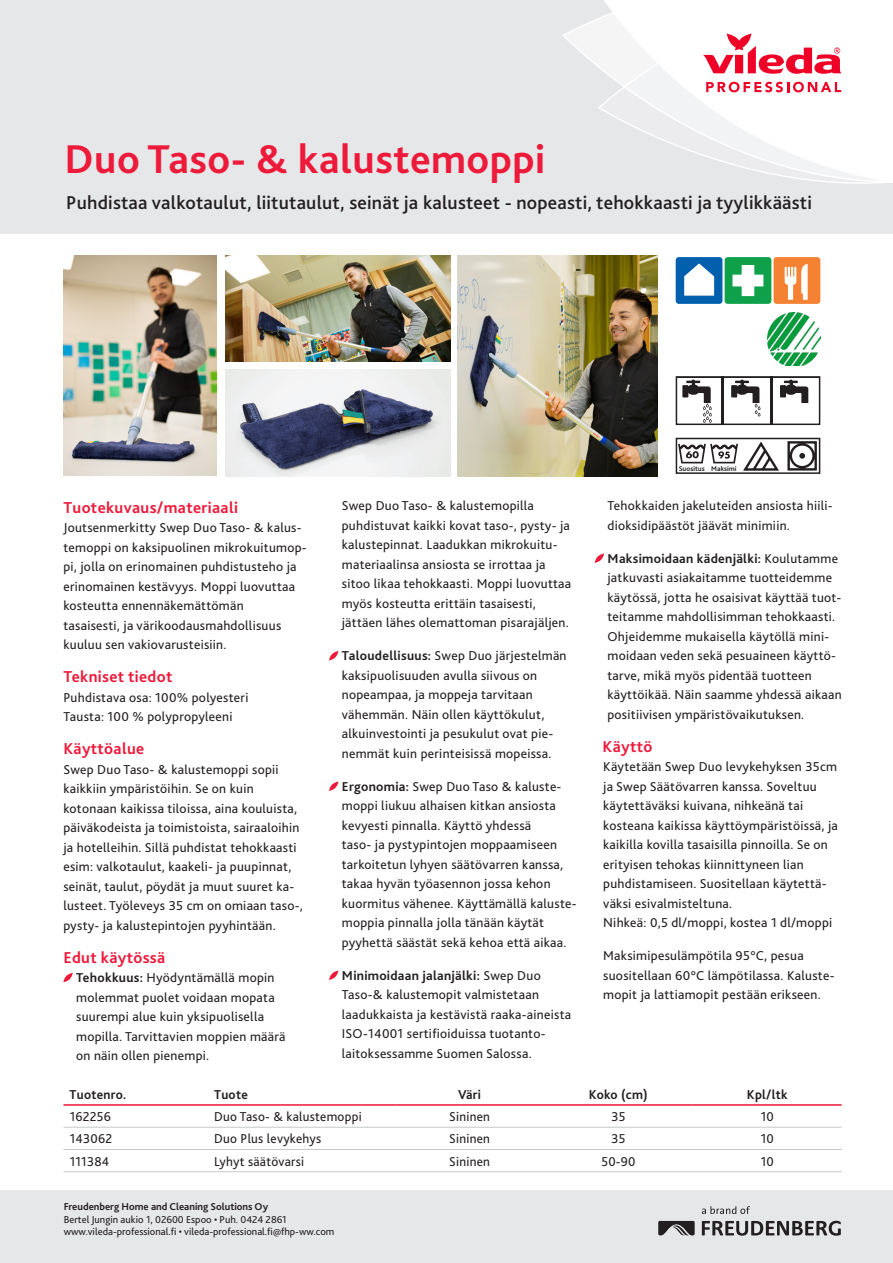
<style>
.page{position:relative;width:893px;height:1263px;background:#fff}
.page>*{position:absolute;margin:0;border:0;box-sizing:border-box;transform-origin:0 0}
.Headline{font:700 42px "Bliss 2";letter-spacing:.01em;color:#ed1a3a}
.Subline{font:500 19.5px "Bliss 2";letter-spacing:.01em;color:#231f20}
.Copy_cross_heading{font:700 16.5px "Bliss 2";letter-spacing:.02em;color:#ed1a3a}
.Copy_text{font:700 16.5px "Bliss 2";letter-spacing:.02em;color:#ed1a3a}
.Bullet_wings{font:13.5px/19.5px "Bliss 2";letter-spacing:.02em;color:#231f20}
.Copy_text-2{font:13.5px/19.5px "Bliss 2";letter-spacing:.02em;color:#231f20}
.t1{font:13.5px "Bliss";letter-spacing:.02em;color:#231f20}
.t2{font:700 13.5px "Bliss";letter-spacing:.02em;color:#231f20}
.t3{font:800 12.3px "Futura Std";color:#231f20}
.Footer_contact_detai{font:10.5px "Bliss 2";color:#231f20}
.Footer_contact_Viled{font:700 10.5px "Bliss 2";color:#231f20}
.t4{font:700 7.2px "Bliss 2";color:#231f20}
.s1{font-weight:700}
</style>
<div class="page">
<div style="left:0;top:0;width:893px;height:234px;background:#e6e7e9"></div>
<div style="left:604px;top:0;width:289px;height:11px;background:#fff"></div>
<svg style="left:562px;top:11px;width:331px;height:173px"></svg>
<svg style="left:63px;top:973px;width:10px;height:9px"></svg>
<svg style="left:329px;top:651px;width:9px;height:9px"></svg>
<svg style="left:329px;top:781px;width:9px;height:10px"></svg>
<svg style="left:329px;top:970px;width:9px;height:10px"></svg>
<svg style="left:595px;top:553px;width:9px;height:10px"></svg>
<hr style="left:63px;top:1127px;width:145px;height:1px;background:#c7c8ca">
<hr style="left:63px;top:1149px;width:145px;height:1px;background:#c7c8ca">
<hr style="left:63px;top:1171px;width:145px;height:1px;background:#c7c8ca">
<hr style="left:63px;top:1104px;width:145px;height:2px;background:#ed1a3a">
<hr style="left:208px;top:1104px;width:187px;height:2px;background:#ed1a3a">
<hr style="left:395px;top:1104px;width:149px;height:2px;background:#ed1a3a">
<hr style="left:544px;top:1104px;width:149px;height:2px;background:#ed1a3a">
<hr style="left:693px;top:1104px;width:149px;height:2px;background:#ed1a3a">
<hr style="left:208px;top:1127px;width:187px;height:1px;background:#c7c8ca">
<hr style="left:395px;top:1127px;width:149px;height:1px;background:#c7c8ca">
<hr style="left:544px;top:1127px;width:149px;height:1px;background:#c7c8ca">
<hr style="left:693px;top:1127px;width:149px;height:1px;background:#c7c8ca">
<hr style="left:208px;top:1149px;width:187px;height:1px;background:#c7c8ca">
<hr style="left:395px;top:1149px;width:149px;height:1px;background:#c7c8ca">
<hr style="left:544px;top:1149px;width:149px;height:1px;background:#c7c8ca">
<hr style="left:693px;top:1149px;width:149px;height:1px;background:#c7c8ca">
<hr style="left:208px;top:1171px;width:187px;height:1px;background:#c7c8ca">
<hr style="left:395px;top:1171px;width:149px;height:1px;background:#c7c8ca">
<hr style="left:544px;top:1171px;width:149px;height:1px;background:#c7c8ca">
<hr style="left:693px;top:1171px;width:149px;height:1px;background:#c7c8ca">
<div style="left:0;top:1191px;width:893px;height:72px;background:#e6e7e9"></div>
<svg style="left:702px;top:1221px;width:139px;height:15px"></svg>
<svg style="left:658px;top:1221px;width:37px;height:14px"></svg>
<svg style="left:702px;top:1206px;width:48px;height:8px"></svg>
<img style="left:458px;top:256px;width:199px;height:220px">
<div style="left:676px;top:257px;width:46px;height:47px;background:#0160ae;border-radius:3px"></div>
<svg style="left:684px;top:263px;width:30px;height:33px"></svg>
<div style="left:725px;top:257px;width:46px;height:47px;background:#0fa14a;border-radius:3px"></div>
<svg style="left:732px;top:265px;width:31px;height:31px"></svg>
<div style="left:774px;top:257px;width:46px;height:47px;background:#f48232;border-radius:3px"></div>
<svg style="left:785px;top:264px;width:23px;height:36px"></svg>
<svg style="left:682px;top:380px;width:30px;height:42px"></svg>
<svg style="left:731px;top:380px;width:29px;height:36px"></svg>
<svg style="left:780px;top:380px;width:28px;height:23px"></svg>
<hr style="left:721px;top:377px;width:3px;height:47px;background:#231f20">
<hr style="left:771px;top:377px;width:2px;height:47px;background:#231f20">
<div style="left:676px;top:376px;width:144px;height:49px;border:2px solid #231f20"></div>
<svg style="left:679px;top:441px;width:138px;height:30px"></svg>
<div style="left:676px;top:438px;width:144px;height:36px;border:2px solid #231f20"></div>
<img style="left:226px;top:256px;width:224px;height:106px">
<img style="left:226px;top:370px;width:224px;height:106px">
<img style="left:64px;top:256px;width:153px;height:220px">
<img style="left:767px;top:313px;width:53px;height:53px">
<p class="Headline" style="left:65px;top:133px;width:482px">Duo Taso- &amp; kalustemoppi</p>
<p class="Subline" style="left:66px;top:190px;width:747px">Puhdistaa valkotaulut, liitutaulut, seinät ja kalusteet - nopeasti, tehokkaasti ja tyylikkäästi</p>
<p class="Copy_cross_heading" style="left:63px;top:497px;width:176px">Tuotekuvaus/materiaali</p>
<p class="Copy_text-2" style="left:63px;top:518px;width:245px">Joutsenmerkitty Swep Duo Taso- &amp; kalus&shy;temoppi on kaksipuolinen mikrokuitumop&shy;pi, jolla on erinomainen puhdistusteho ja erinomainen kestävyys. Moppi luovuttaa kosteutta ennennäkemättömän<br>tasaisesti, ja värikoodausmahdollisuus kuuluu sen vakiovarusteisiin.</p>
<p class="Copy_cross_heading" style="left:63px;top:666px;width:110px">Tekniset tiedot</p>
<p class="Copy_text-2" style="left:63px;top:687px;width:187px">Puhdistava osa: 100% polyesteri<br>Tausta: 100 % polypropyleeni</p>
<p class="Copy_text" style="left:63px;top:738px;width:82px">Käyttöalue</p>
<p class="Copy_text-2" style="left:63px;top:759px;width:241px">Swep Duo Taso- &amp; kalustemoppi sopii kaikkiin ympäristöihin. Se on kuin kotonaan kaikissa tiloissa, aina kouluista, päiväkodeista ja toimistoista, sairaaloihin ja hotelleihin. Sillä puhdistat tehokkaasti esim: valkotaulut, kaakeli- ja puupinnat, seinät, taulut, pöydät ja muut suuret ka&shy;lusteet. Työleveys 35 cm on omiaan taso-, pysty- ja kalustepintojen pyyhintään.</p>
<p class="Copy_text" style="left:63px;top:947px;width:103px">Edut käytössä</p>
<p class="Bullet_wings" style="left:76px;top:968px;width:211px"><span class="s1">Tehokkuus:</span> Hyödyntämällä mopin molemmat puolet voidaan mopata suurempi alue kuin yksipuolisella mopilla. Tarvittavien moppien määrä on näin ollen pienempi.</p>
<p class="Bullet_wings" style="left:342px;top:496px;width:231px">Swep Duo Taso- &amp; kalustemopilla puhdistuvat kaikki kovat taso-, pysty- ja kalustepinnat. Laadukkan mikrokuitu&shy;materiaalinsa ansiosta se irrottaa ja sitoo likaa tehokkaasti. Moppi luovuttaa myös kosteutta erittäin tasaisesti, jättäen lähes olemattoman pisarajäljen.</p>
<p class="Bullet_wings" style="left:342px;top:646px;width:226px"><span class="s1">Taloudellisuus:</span> Swep Duo järjestelmän kaksipuolisuuden avulla siivous on nopeampaa, ja moppeja tarvitaan vähemmän. Näin ollen käyttökulut, alkuinvestointi ja pesukulut ovat pie&shy;nemmät kuin perinteisissä mopeissa.</p>
<p class="Bullet_wings" style="left:342px;top:777px;width:236px"><span class="s1">Ergonomia:</span> Swep Duo Taso &amp; kaluste&shy;moppi liukuu alhaisen kitkan ansiosta kevyesti pinnalla. Käyttö yhdessä<br>taso- ja pystypintojen moppaamiseen tarkoitetun lyhyen säätövarren kanssa, takaa hyvän työasennon jossa kehon kuormitus vähenee. Käyttämällä kaluste&shy;moppia pinnalla jolla tänään käytät pyyhettä säästät sekä kehoa että aikaa.</p>
<p class="Bullet_wings" style="left:342px;top:966px;width:231px"><span class="s1">Minimoidaan jalanjälki:</span> Swep Duo Taso-&amp; kalustemopit valmistetaan laadukkaista ja kestävistä raaka-aineista ISO-14001 sertifioiduissa tuotanto&shy;laitoksessamme Suomen Salossa.</p>
<p class="t4" style="left:679px;top:464px;width:59px">Suositus Maksimi</p>
<p class="Bullet_wings" style="left:607px;top:496px;width:227px">Tehokkaiden jakeluteiden ansiosta hiili&shy;dioksidipäästöt jäävät minimiin.</p>
<p class="Bullet_wings" style="left:607px;top:549px;width:236px"><span class="s1">Maksimoidaan kädenjälki:</span> Koulutamme jatkuvasti asiakaitamme tuotteidemme käytössä, jotta he osaisivat käyttää tuot&shy;teitamme mahdollisimman tehokkaasti.<br>Ohjeidemme mukaisella käytöllä mini&shy;moidaan veden sekä pesuaineen käyttö&shy;tarve, mikä myös pidentää tuotteen käyttöikää. Näin saamme yhdessä aikaan positiivisen ympäristövaikutuksen.</p>
<p class="Copy_cross_heading" style="left:602px;top:736px;width:51px">Käyttö</p>
<p class="Bullet_wings" style="left:603px;top:757px;width:236px">Käytetään Swep Duo levykehyksen 35cm ja Swep Säätövarren kanssa. Soveltuu käytettäväksi kuivana, nihkeänä tai kosteana kaikissa käyttöympäristöissä, ja kaikilla kovilla tasaisilla pinnoilla. Se on erityisen tehokas kiinnittyneen lian puhdistamiseen. Suositellaan käytettä&shy;väksi esivalmisteltuna.<br>Nihkeä: 0,5 dl/moppi, kostea 1 dl/moppi</p>
<p class="Bullet_wings" style="left:603px;top:946px;width:233px">Maksimipesulämpötila 95°C, pesua suositellaan 60°C lämpötilassa. Kaluste&shy;mopit ja lattiamopit pestään erikseen.</p>
<p class="t3" style="left:711px;top:864px;width:16px">60</p>
<p class="t2" style="left:69px;top:1086px;width:58px">Tuotenro.</p>
<p class="t2" style="left:214px;top:1086px;width:35px">Tuote</p>
<p class="t2" style="left:458px;top:1086px;width:25px">Väri</p>
<p class="t2" style="left:589px;top:1086px;width:61px">Koko (cm)</p>
<p class="t2" style="left:747px;top:1086px;width:42px">Kpl/ltk</p>
<p class="t1" style="left:70px;top:1108px;width:43px">162256</p>
<p class="t1" style="left:214px;top:1108px;width:149px">Duo Taso- &amp; kalustemoppi</p>
<p class="t1" style="left:449px;top:1108px;width:42px">Sininen</p>
<p class="t1" style="left:611px;top:1108px;width:16px">35</p>
<p class="t1" style="left:761px;top:1108px;width:15px">10</p>
<p class="t1" style="left:70px;top:1130px;width:44px">143062</p>
<p class="t1" style="left:214px;top:1130px;width:109px">Duo Plus levykehys</p>
<p class="t1" style="left:449px;top:1130px;width:42px">Sininen</p>
<p class="t1" style="left:611px;top:1130px;width:16px">35</p>
<p class="t1" style="left:761px;top:1130px;width:15px">10</p>
<p class="t1" style="left:70px;top:1153px;width:41px">111384</p>
<p class="t1" style="left:214px;top:1153px;width:92px">Lyhyt säätövarsi</p>
<p class="t1" style="left:449px;top:1153px;width:42px">Sininen</p>
<p class="t1" style="left:601px;top:1153px;width:36px">50-90</p>
<p class="t1" style="left:761px;top:1153px;width:15px">10</p>
<p class="Footer_contact_Viled" style="left:64px;top:1200px;width:206px">Freudenberg Home and Cleaning Solutions Oy</p>
<p class="Footer_contact_detai" style="left:64px;top:1212px;width:224px">Bertel Jungin aukio 1, 02600 Espoo • Puh. 0424 2861</p>
<p class="Footer_contact_detai" style="left:64px;top:1225px;width:272px">www.vileda-professional.fi • vileda-professional.fi@fhp-ww.com</p>
</div>
